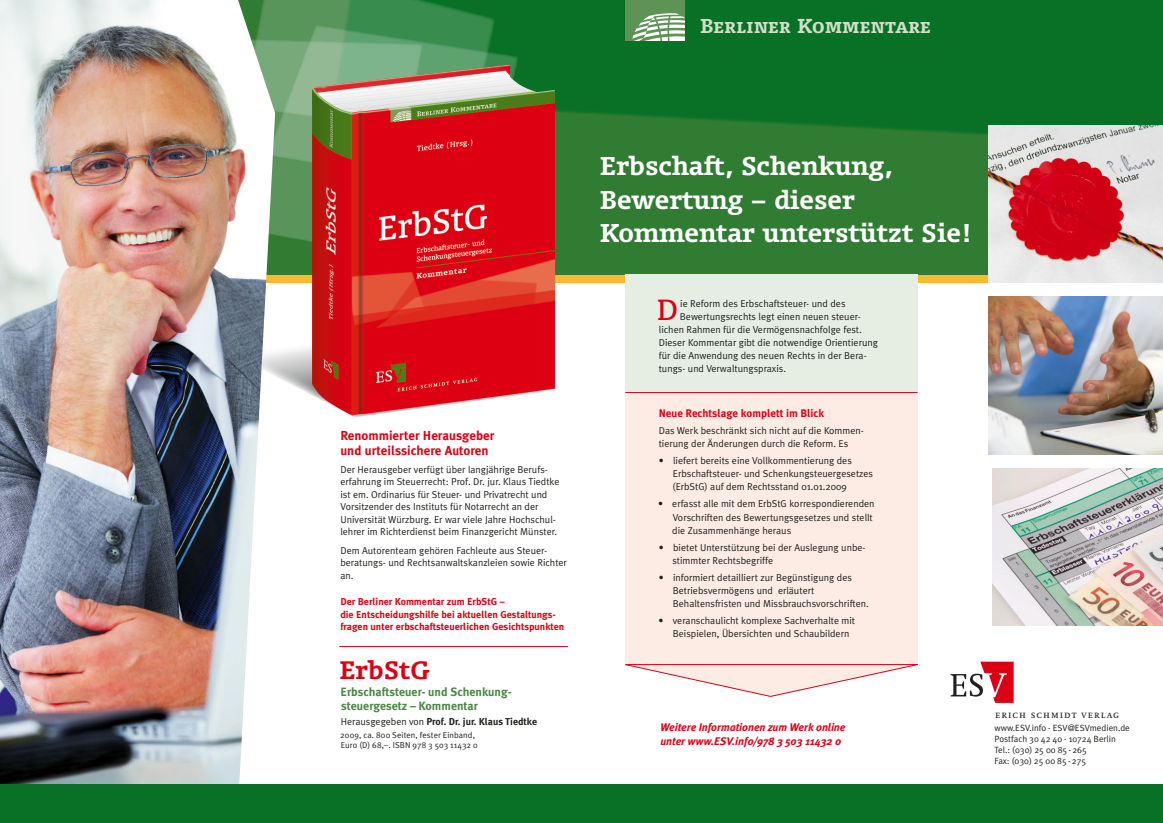
<style>
.page{position:relative;width:1163px;height:823px;background:#fff}
.page>*{position:absolute;margin:0;border:0;box-sizing:border-box;transform-origin:0 0}
.t1{font:27.7px "Olsen";color:#dd0013}
.t2{font:700 24.5px/33.7px "Olsen";color:#fff}
.t3{font:700 24px "Olsen";color:#dd0013}
.t4{font:19.2px "Olsen Bold SC";color:#d0deca}
.t5{font:700 13px/15px "Meta Plus";color:#dd0013}
.t6{font:700 12px/14px "Meta Plus";color:#498743}
.t7{font:italic 700 11px/14px "Meta";color:#dd0013}
.t8{font:700 11px "Meta Plus";color:#dd0013}
.t9{font:10.5px "Swift SC";letter-spacing:.1em;color:#20201e}
.t10{font:10px/13px "Meta Plus Normal";color:#20201e}
.t11{font:700 10px/12.5px "Meta Plus";color:#dd0013}
.t12{font:700 10px "Meta Plus";color:#20201e}
.t13{font:9px/11px "Meta Plus Normal";color:#20201e}
.t14{font:8.5px/10px "Meta Plus Normal";letter-spacing:.01em;color:#20201e}
.s1{font-family:"Meta Plus Normal";font-weight:400}
</style>
<div class="page">
<div style="left:76px;top:0;width:1086px;height:278px;background:#317c33"></div>
<svg style="left:496px;top:0;width:666px;height:135px;background:#0b7126"></svg>
<svg style="left:275px;top:0;width:221px;height:25px;background:#3b8b4c"></svg>
<svg style="left:275px;top:25px;width:244px;height:39px;background:#3f8f52"></svg>
<svg style="left:275px;top:38px;width:148px;height:204px;background:#71a676"></svg>
<div style="left:0;top:274px;width:1010px;height:8px;background:#f8b92f"></div>
<div style="left:625px;top:0;width:59px;height:41px;background:#5e9356"></div>
<svg style="left:632px;top:13px;width:52px;height:28px"></svg>
<div style="left:625px;top:347px;width:292px;height:317px;background:#fcece3"></div>
<div style="left:625px;top:274px;width:292px;height:119px;background:#e6eee3"></div>
<hr style="left:625px;top:392px;width:292px;height:1px;background:#dd0013">
<svg style="left:625px;top:663px;width:293px;height:34px"></svg>
<img style="left:988px;top:126px;width:174px;height:156px">
<img style="left:988px;top:296px;width:174px;height:158px">
<img style="left:992px;top:468px;width:170px;height:157px">
<svg style="left:275px;top:326px;width:281px;height:91px"></svg>
<img style="left:312px;top:64px;width:243px;height:351px">
<img style="left:0;top:0;width:275px;height:784px">
<svg style="left:950px;top:661px;width:63px;height:41px"></svg>
<hr style="left:339px;top:645px;width:229px;height:1px;background:#dd0013">
<div style="left:0;top:784px;width:1162px;height:38px;background:#087125"></div>
<h3 class="t4" style="left:700px;top:13px;width:232px">Berliner Kommentare</h3>
<h3 class="t5" style="left:340px;top:427px;width:155px">Renommierter Herausgeber und urteilssichere Autoren</h3>
<p class="t10" style="left:340px;top:462px;width:221px;line-height:12.5px">Der Herausgeber verfügt über langjährige Berufs&shy;erfahrung im Steuerrecht: Prof. Dr. jur. Klaus Tiedtke ist em. Ordinarius für Steuer- und Privatrecht und Vorsitzender des Instituts für Notarrecht an der Universität Würzburg. Er war viele Jahre Hoch-schul&shy;lehrer im Richterdienst beim Finanzgericht Münster.</p>
<p class="t10" style="left:340px;top:543px;width:228px;line-height:12.5px">Dem Autorenteam gehören Fachleute aus Steuer&shy;beratungs- und Rechtsanwaltskanzleien sowie Richter an.</p>
<p class="t11" style="left:340px;top:595px;width:225px">Der Berliner Kommentar zum ErbStG –<br>die Entscheidungshilfe bei aktuellen Gestal-tungs&shy;fragen unter erbschaftsteuerlichen Gesichtspunkten</p>
<h3 class="t3" style="left:339px;top:653px;width:92px">ErbStG</h3>
<p class="t6" style="left:340px;top:684px;width:171px">Erbschaftsteuer- und Schenkung&shy;steuergesetz – Kommentar</p>
<p class="t12" style="left:340px;top:715px;width:198px"><span class="s1">Herausgegeben von</span> Prof. Dr. jur. Klaus Tiedtke</p>
<p class="t14" style="left:340px;top:729px;width:139px">2009, ca. 800 Seiten, fester Einband,<br>Euro (D) 68,–. ISBN 978 3 503 11432 0</p>
<h2 class="t2" style="left:599px;top:148px;width:372px">Erbschaft, Schenkung,<br>Bewertung – dieser<br>Kommentar unterstützt Sie!</h2>
<h1 class="t1" style="left:657px;top:292px;width:22px">D</h1>
<p class="t10" style="left:680px;top:297px;width:167px">ie Reform des Erbschaftsteuer- und des</p>
<p class="t10" style="left:679px;top:310px;width:182px">Bewertungsrechts legt einen neuen steuer-</p>
<p class="t10" style="left:658px;top:323px;width:204px">lichen Rahmen für die Vermögensnachfolge fest.</p>
<p class="t10" style="left:658px;top:336px;width:221px">Dieser Kommentar gibt die notwendige Orientierung</p>
<p class="t10" style="left:658px;top:349px;width:208px">für die Anwendung des neuen Rechts in der Bera-</p>
<p class="t10" style="left:658px;top:362px;width:129px">tungs- und Verwaltungspraxis.</p>
<p class="t8" style="left:658px;top:406px;width:167px">Neue Rechtslage komplett im Blick</p>
<p class="t10" style="left:658px;top:423px;width:205px">Das Werk beschränkt sich nicht auf die Kommen&shy;tierung der Änderungen durch die Reform. Es</p>
<p class="t10" style="left:672px;top:454px;width:202px">liefert bereits eine Vollkommentierung des<br>Erbschaftsteuer- und Schenkungsteuergesetzes (ErbStG) auf dem Rechtsstand 01.01.2009</p>
<p class="t10" style="left:672px;top:497px;width:204px">erfasst alle mit dem ErbStG korrespondierenden<br>Vorschriften des Bewertungsgesetzes und stellt die Zusammenhänge heraus</p>
<p class="t10" style="left:672px;top:540px;width:195px">bietet Unterstützung bei der Auslegung unbe&shy;stimmter Rechtsbegriffe</p>
<p class="t10" style="left:672px;top:570px;width:197px">informiert detailliert zur Begünstigung des<br>Betriebsvermögens und erläutert<br>Behaltensfristen und Missbrauchsvorschriften.</p>
<p class="t10" style="left:672px;top:614px;width:184px">veranschaulicht komplexe Sachverhalte mit<br>Beispielen, Übersichten und Schaubildern</p>
<p class="t10" style="left:658px;top:454px;width:6px">•</p>
<p class="t10" style="left:658px;top:497px;width:6px">•</p>
<p class="t10" style="left:658px;top:540px;width:6px">•</p>
<p class="t10" style="left:659px;top:570px;width:6px">•</p>
<p class="t10" style="left:658px;top:614px;width:6px">•</p>
<p class="t7" style="left:660px;top:719px;width:186px">Weitere Informationen zum Werk online unter www.ESV.info/978 3 503 11432 0</p>
<p class="t9" style="left:994px;top:708px;width:125px">erich schmidt verlag</p>
<p class="t13" style="left:994px;top:722px;width:137px">www.esv.info · esv@esvmedien.de<br>Postfach 30 42 40 · 10724 Berlin<br>Tel.: (030) 25 00 85-265<br>Fax: (030) 25 00 85-275</p>
</div>
